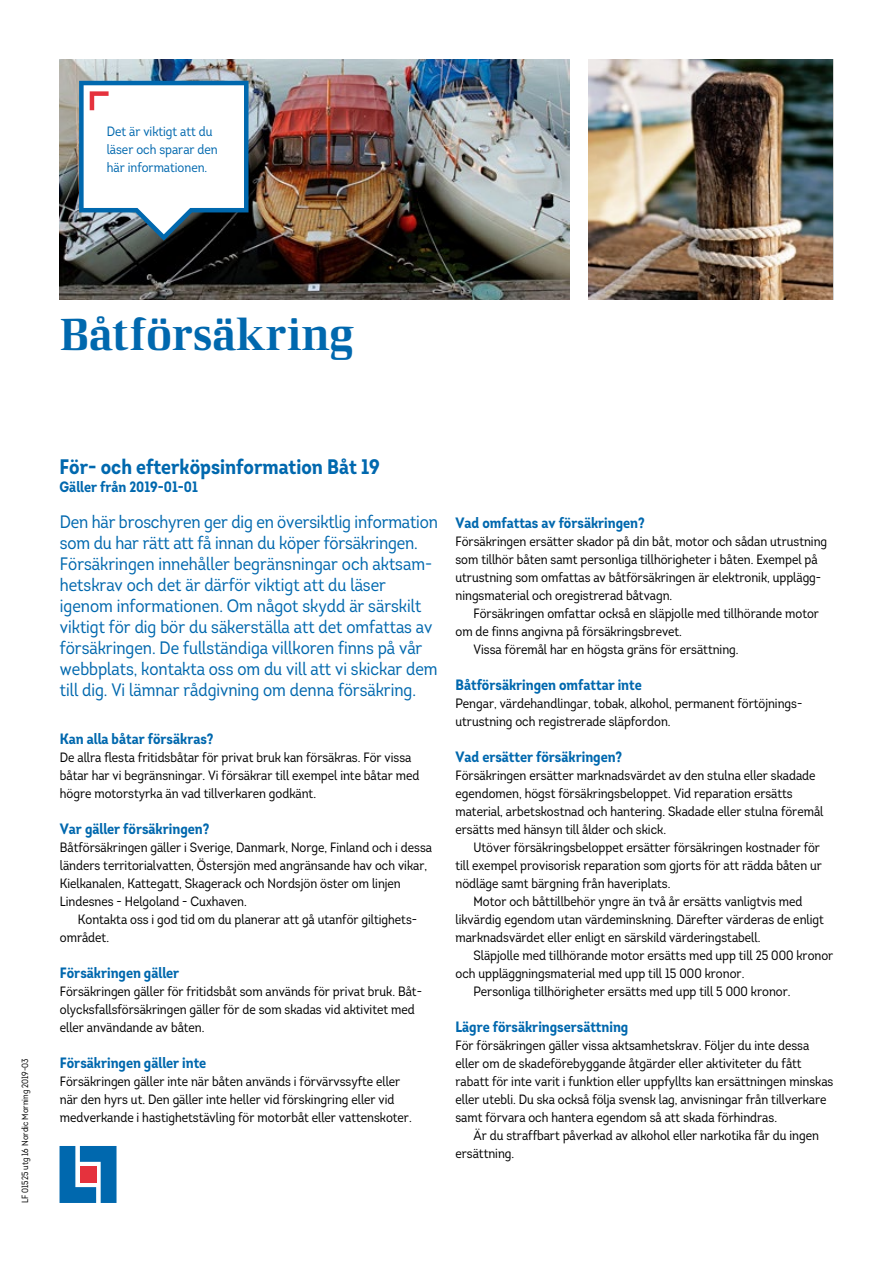
<style>
.page{position:relative;width:893px;height:1263px;background:#fff}
.page>*{position:absolute;margin:0;border:0;box-sizing:border-box;transform-origin:0 0}
.t1{font:45px "LF Rubrik";color:#0068ae}
.t2{font:700 21px "Intro Cond";color:#0068ae}
.t3{font:18px/21px "Intro Cond";color:#0068ae}
.t4{font:700 15px "Intro Cond";color:#0068ae}
.t5{font:13.5px/18px "Intro Cond";color:#000}
.t6{font:13.5px/18px "Intro Cond";color:#0068ae}
.t7{font:9px "Intro Cond";color:#000}
</style>
<div class="page">
<img style="left:60px;top:60px;width:509px;height:240px">
<img style="left:589px;top:60px;width:244px;height:240px">
<svg style="left:79px;top:81px;width:169px;height:160px"></svg>
<svg style="left:60px;top:1146px;width:57px;height:57px"></svg>
<div style="left:80px;top:1166px;width:16px;height:16px;background:#e5323d"></div>
<p class="t6" style="left:107px;top:122px;width:113px">Det är viktigt att du läser och sparar den här informationen.</p>
<h1 class="t1" style="left:60px;top:307px;width:296px">Båtförsäkring</h1>
<p class="t7" style="left:19px;top:1203px;width:146px;rotate:-90deg">LF 01525 utg 16 Nordic Morning 2019-03</p>
<h2 class="t2" style="left:60px;top:453px;width:322px">För- och efterköpsinformation Båt 19</h2>
<p class="t4" style="left:60px;top:477px;width:140px">Gäller från 2019-01-01</p>
<p class="t3" style="left:60px;top:511px;width:379px">Den här broschyren ger dig en översiktlig information som du har rätt att få innan du köper försäkringen.<br>Försäkringen innehåller begränsningar och aktsam&shy;hetskrav och det är därför viktigt att du läser igenom informationen. Om något skydd är särskilt viktigt för dig bör du säkerställa att det omfattas av försäkringen. De fullständiga villkoren finns på vår webbplats, kontakta oss om du vill att vi skickar dem till dig. Vi lämnar rådgivning om denna försäkring.</p>
<p class="t4" style="left:60px;top:729px;width:155px">Kan alla båtar försäkras?</p>
<p class="t5" style="left:60px;top:748px;width:361px">De allra flesta fritidsbåtar för privat bruk kan försäkras. För vissa båtar har vi begränsningar. Vi försäkrar till exempel inte båtar med högre motorstyrka än vad tillverkaren godkänt.</p>
<p class="t4" style="left:60px;top:819px;width:151px">Var gäller försäkringen?</p>
<p class="t5" style="left:60px;top:838px;width:374px">Båtförsäkringen gäller i Sverige, Danmark, Norge, Finland och i dessa länders territorialvatten, Östersjön med angränsande hav och vikar, Kielkanalen, Kattegatt, Skagerack och Nordsjön öster om linjen Lindesnes - Helgoland - Cuxhaven.</p>
<p class="t5" style="left:60px;top:910px;width:357px;text-indent:18px">Kontakta oss i god tid om du planerar att gå utanför giltighets&shy;området.</p>
<p class="t4" style="left:60px;top:963px;width:121px">Försäkringen gäller</p>
<p class="t5" style="left:60px;top:982px;width:362px">Försäkringen gäller för fritidsbåt som används för privat bruk. Båt&shy;olycksfallsförsäkringen gäller för de som skadas vid aktivitet med eller användande av båten.</p>
<p class="t4" style="left:60px;top:1053px;width:148px">Försäkringen gäller inte</p>
<p class="t5" style="left:60px;top:1072px;width:353px">Försäkringen gäller inte när båten används i förvärvssyfte eller när den hyrs ut. Den gäller inte heller vid förskingring eller vid medverkande i hastighetstävling för motorbåt eller vattenskoter.</p>
<p class="t4" style="left:455px;top:513px;width:191px">Vad omfattas av försäkringen?</p>
<p class="t5" style="left:455px;top:532px;width:373px">Försäkringen ersätter skador på din båt, motor och sådan utrustning som tillhör båten samt personliga tillhörigheter i båten. Exempel på utrustning som omfattas av båtförsäkringen är elektronik, upplägg&shy;ningsmaterial och oregistrerad båtvagn.</p>
<p class="t5" style="left:473px;top:604px;width:347px">Försäkringen omfattar också en släpjolle med tillhörande motor</p>
<p class="t5" style="left:455px;top:622px;width:228px">om de finns angivna på försäkringsbrevet.</p>
<p class="t5" style="left:473px;top:640px;width:267px">Vissa föremål har en högsta gräns för ersättning.</p>
<p class="t4" style="left:455px;top:675px;width:188px">Båtförsäkringen omfattar inte</p>
<p class="t5" style="left:455px;top:694px;width:347px">Pengar, värdehandlingar, tobak, alkohol, permanent förtöjnings&shy;utrustning och registrerade släpfordon.</p>
<p class="t4" style="left:455px;top:747px;width:168px">Vad ersätter försäkringen?</p>
<p class="t5" style="left:455px;top:766px;width:369px">Försäkringen ersätter marknadsvärdet av den stulna eller skadade egendomen, högst försäkringsbeloppet. Vid reparation ersätts material, arbetskostnad och hantering. Skadade eller stulna föremål ersätts med hänsyn till ålder och skick.</p>
<p class="t5" style="left:455px;top:838px;width:368px;text-indent:18px">Utöver försäkringsbeloppet ersätter försäkringen kostnader för till exempel provisorisk reparation som gjorts för att rädda båten ur nödläge samt bärgning från haveriplats.</p>
<p class="t5" style="left:455px;top:892px;width:370px;text-indent:18px">Motor och båttillbehör yngre än två år ersätts vanligtvis med likvärdig egendom utan värdeminskning. Därefter värderas de enligt marknadsvärdet eller enligt en särskild värderingstabell.</p>
<p class="t5" style="left:473px;top:946px;width:361px">Släpjolle med tillhörande motor ersätts med upp till 25 000 kronor</p>
<p class="t5" style="left:455px;top:964px;width:290px">och uppläggningsmaterial med upp till 15 000 kronor.</p>
<p class="t5" style="left:473px;top:982px;width:319px">Personliga tillhörigheter ersätts med upp till 5 000 kronor.</p>
<p class="t4" style="left:455px;top:1017px;width:174px">Lägre försäkringsersättning</p>
<p class="t5" style="left:455px;top:1036px;width:379px">För försäkringen gäller vissa aktsamhetskrav. Följer du inte dessa eller om de skadeförebyggande åtgärder eller aktiviteter du fått rabatt för inte varit i funktion eller uppfyllts kan ersättningen minskas eller utebli. Du ska också följa svensk lag, anvisningar från tillverkare samt förvara och hantera egendom så att skada förhindras.</p>
<p class="t5" style="left:455px;top:1126px;width:365px;text-indent:18px">Är du straffbart påverkad av alkohol eller narkotika får du ingen ersättning.</p>
</div>
